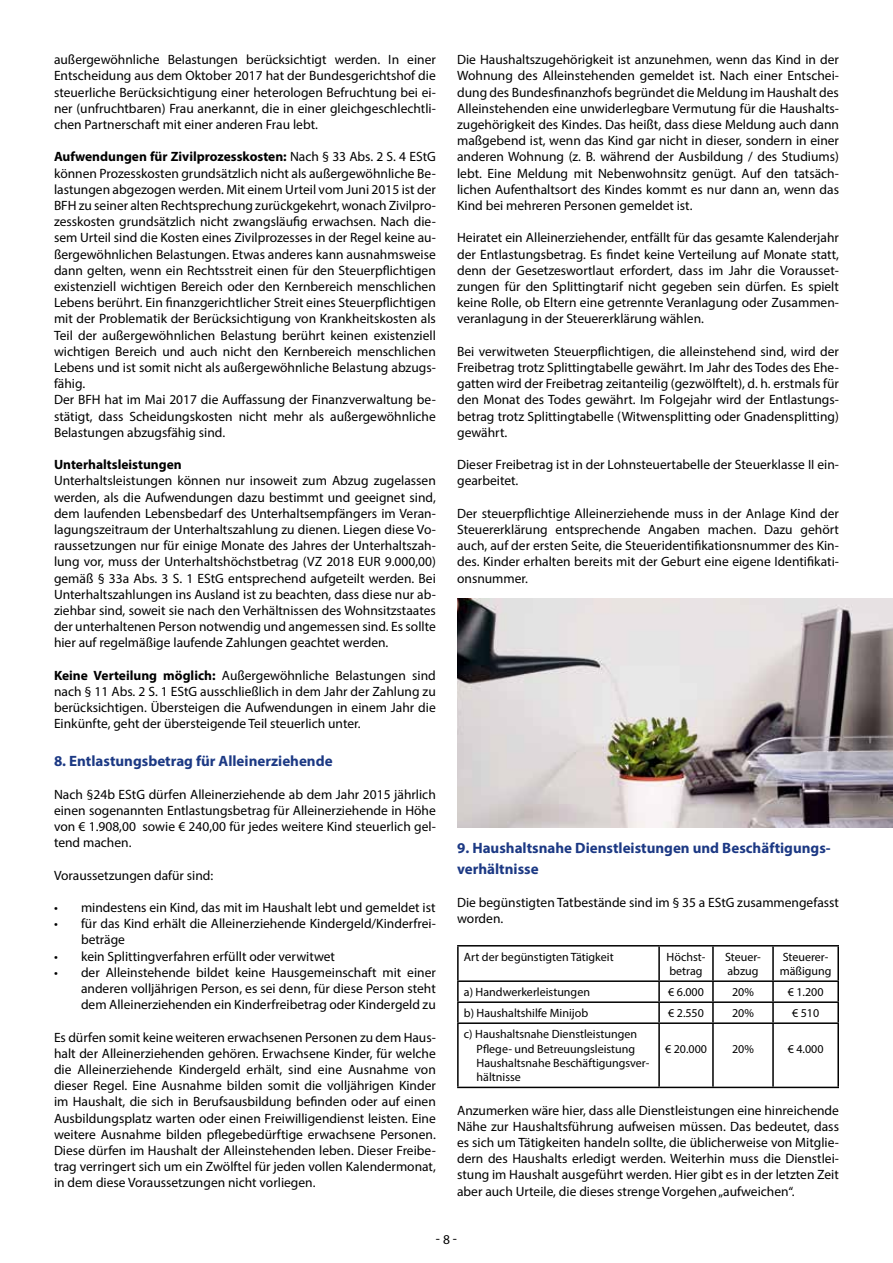
<style>
.page{position:relative;width:893px;height:1263px;background:#fff}
.page>*{position:absolute;margin:0;border:0;box-sizing:border-box;transform-origin:0 0}
.t1{font:700 15px/21.6px "Myriad Pro";color:#1c3984}
.t2{font:13.5px/16.2px "Myriad Pro";color:#000;text-align:justify}
.t3{font:700 13.5px "Myriad Pro";color:#000}
.t4{font:12px/14.4px "Myriad Pro";color:#000}
.s1{font-weight:700}
</style>
<div class="page">
<hr style="left:457px;top:945px;width:202px;height:1px;background:#000">
<hr style="left:457px;top:946px;width:2px;height:34px;background:#000">
<hr style="left:659px;top:945px;width:54px;height:1px;background:#000">
<hr style="left:658px;top:946px;width:2px;height:34px;background:#000">
<hr style="left:713px;top:945px;width:60px;height:1px;background:#000">
<hr style="left:712px;top:946px;width:2px;height:34px;background:#000">
<hr style="left:773px;top:945px;width:66px;height:1px;background:#000">
<hr style="left:772px;top:946px;width:2px;height:34px;background:#000">
<hr style="left:837px;top:946px;width:2px;height:34px;background:#000">
<hr style="left:457px;top:980px;width:202px;height:2px;background:#000">
<hr style="left:659px;top:980px;width:54px;height:2px;background:#000">
<hr style="left:713px;top:980px;width:60px;height:2px;background:#000">
<hr style="left:773px;top:980px;width:66px;height:2px;background:#000">
<hr style="left:457px;top:1001px;width:202px;height:2px;background:#000">
<svg style="left:457px;top:982px;width:2px;height:40px"></svg>
<hr style="left:659px;top:1001px;width:54px;height:2px;background:#000">
<svg style="left:658px;top:982px;width:2px;height:40px"></svg>
<hr style="left:713px;top:1001px;width:60px;height:2px;background:#000">
<svg style="left:712px;top:982px;width:2px;height:40px"></svg>
<hr style="left:773px;top:1001px;width:66px;height:2px;background:#000">
<svg style="left:772px;top:982px;width:2px;height:40px"></svg>
<svg style="left:837px;top:982px;width:2px;height:40px"></svg>
<hr style="left:457px;top:1022px;width:202px;height:2px;background:#000">
<hr style="left:457px;top:1024px;width:2px;height:63px;background:#000">
<hr style="left:659px;top:1022px;width:54px;height:2px;background:#000">
<hr style="left:658px;top:1024px;width:2px;height:63px;background:#000">
<hr style="left:713px;top:1022px;width:60px;height:2px;background:#000">
<hr style="left:712px;top:1024px;width:2px;height:63px;background:#000">
<hr style="left:773px;top:1022px;width:66px;height:2px;background:#000">
<hr style="left:772px;top:1024px;width:2px;height:63px;background:#000">
<hr style="left:837px;top:1024px;width:2px;height:63px;background:#000">
<hr style="left:457px;top:1087px;width:202px;height:1px;background:#000">
<hr style="left:659px;top:1087px;width:54px;height:1px;background:#000">
<hr style="left:713px;top:1087px;width:60px;height:1px;background:#000">
<hr style="left:773px;top:1087px;width:66px;height:1px;background:#000">
<img style="left:457px;top:598px;width:436px;height:229px">
<p class="t2" style="left:54px;top:51px;width:383px">außergewöhnliche Belastungen berücksichtigt werden. In einer Entscheidung aus dem Oktober 2017 hat der Bundesgerichtshof die steuerliche Berücksichtigung einer heterologen Befruchtung bei ei&shy;ner (unfruchtbaren) Frau anerkannt, die in einer gleichgeschlechtli&shy;chen Partnerschaft mit einer anderen Frau lebt.</p>
<p class="t2" style="left:54px;top:148px;width:383px;text-align:left"><span class="s1">Aufwendungen für Zivilprozesskosten:</span> Nach § 33 Abs. 2 S. 4 EStG können Prozesskosten grundsätzlich nicht als außergewöhnliche Be&shy;lastungen abgezogen werden. Mit einem Urteil vom Juni 2015 ist der BFH zu seiner alten Rechtsprechung zurückgekehrt, wonach Zivilpro&shy;zesskosten grundsätzlich nicht zwangsläufig erwachsen. Nach die&shy;sem Urteil sind die Kosten eines Zivilprozesses in der Regel keine au&shy;ßergewöhnlichen Belastungen. Etwas anderes kann ausnahmsweise dann gelten, wenn ein Rechtsstreit einen für den Steuerpflichtigen existenziell wichtigen Bereich oder den Kernbereich menschlichen Lebens berührt. Ein finanzgerichtlicher Streit eines Steuerpflichtigen mit der Problematik der Berücksichtigung von Krankheitskosten als Teil der außergewöhnlichen Belastung berührt keinen existenziell wichtigen Bereich und auch nicht den Kernbereich menschlichen Lebens und ist somit nicht als außergewöhnliche Belastung abzugs&shy;fähig.<br>Der BFH hat im Mai 2017 die Auffassung der Finanzverwaltung be&shy;stätigt, dass Scheidungskosten nicht mehr als außergewöhnliche Belastungen abzugsfähig sind.</p>
<p class="t3" style="left:54px;top:456px;width:129px">Unterhaltsleistungen</p>
<p class="t2" style="left:54px;top:472px;width:383px">Unterhaltsleistungen können nur insoweit zum Abzug zugelassen werden, als die Aufwendungen dazu bestimmt und geeignet sind, dem laufenden Lebensbedarf des Unterhaltsempfängers im Veran&shy;lagungszeitraum der Unterhaltszahlung zu dienen. Liegen diese Vo&shy;raussetzungen nur für einige Monate des Jahres der Unterhaltszah&shy;lung vor, muss der Unterhaltshöchstbetrag (VZ 2018 EUR 9.000,00) gemäß § 33a Abs. 3 S. 1 EStG entsprechend aufgeteilt werden. Bei Unterhaltszahlungen ins Ausland ist zu beachten, dass diese nur ab&shy;ziehbar sind, soweit sie nach den Verhältnissen des Wohnsitzstaates der unterhaltenen Person notwendig und angemessen sind. Es sollte hier auf regelmäßige laufende Zahlungen geachtet werden.</p>
<p class="t2" style="left:54px;top:667px;width:383px"><span class="s1">Keine Verteilung möglich:</span> Außergewöhnliche Belastungen sind nach § 11 Abs. 2 S. 1 EStG ausschließlich in dem Jahr der Zahlung zu berücksichtigen. Übersteigen die Aufwendungen in einem Jahr die Einkünfte, geht der übersteigende Teil steuerlich unter.</p>
<p class="t1" style="left:54px;top:750px;width:280px">8. Entlastungsbetrag für Alleinerziehende</p>
<p class="t2" style="left:54px;top:786px;width:383px">Nach §24b EStG dürfen Alleinerziehende ab dem Jahr 2015 jährlich einen sogenannten Entlastungsbetrag für Alleinerziehende in Höhe von € 1.908,00 sowie € 240,00 für jedes weitere Kind steuerlich gel&shy;tend machen.</p>
<p class="t2" style="left:54px;top:867px;width:161px">Voraussetzungen dafür sind:</p>
<p class="t2" style="left:54px;top:899px;width:383px">• mindestens ein Kind, das mit im Haushalt lebt und gemeldet ist</p>
<p class="t2" style="left:81px;top:915px;width:356px;text-indent:-27px">• für das Kind erhält die Alleinerziehende Kindergeld/Kinderfrei&shy;beträge</p>
<p class="t2" style="left:54px;top:948px;width:283px">• kein Splittingverfahren erfüllt oder verwitwet</p>
<p class="t2" style="left:81px;top:964px;width:356px;text-indent:-27px">• der Alleinstehende bildet keine Hausgemeinschaft mit einer anderen volljährigen Person, es sei denn, für diese Person steht dem Alleinerziehenden ein Kinderfreibetrag oder Kindergeld zu</p>
<p class="t2" style="left:54px;top:1029px;width:383px">Es dürfen somit keine weiteren erwachsenen Personen zu dem Haus&shy;halt der Alleinerziehenden gehören. Erwachsene Kinder, für welche die Alleinerziehende Kindergeld erhält, sind eine Ausnahme von dieser Regel. Eine Ausnahme bilden somit die volljährigen Kinder im Haushalt, die sich in Berufsausbildung befinden oder auf einen Ausbildungsplatz warten oder einen Freiwilligendienst leisten. Eine weitere Ausnahme bilden pflegebedürftige erwachsene Personen.<br>Diese dürfen im Haushalt der Alleinstehenden leben. Dieser Freibe&shy;trag verringert sich um ein Zwölftel für jeden vollen Kalendermonat, in dem diese Voraussetzungen nicht vorliegen.</p>
<p class="t2" style="left:457px;top:51px;width:383px">Die Haushaltszugehörigkeit ist anzunehmen, wenn das Kind in der Wohnung des Alleinstehenden gemeldet ist. Nach einer Entschei&shy;dung des Bundesfinanzhofs begründet die Meldung im Haushalt des Alleinstehenden eine unwiderlegbare Vermutung für die Haushalts&shy;zugehörigkeit des Kindes. Das heißt, dass diese Meldung auch dann maßgebend ist, wenn das Kind gar nicht in dieser, sondern in einer anderen Wohnung (z. B. während der Ausbildung / des Studiums) lebt. Eine Meldung mit Nebenwohnsitz genügt. Auf den tatsäch&shy;lichen Aufenthaltsort des Kindes kommt es nur dann an, wenn das Kind bei mehreren Personen gemeldet ist.</p>
<p class="t2" style="left:457px;top:229px;width:383px">Heiratet ein Alleinerziehender, entfällt für das gesamte Kalenderjahr der Entlastungsbetrag. Es findet keine Verteilung auf Monate statt, denn der Gesetzeswortlaut erfordert, dass im Jahr die Vorausset&shy;zungen für den Splittingtarif nicht gegeben sein dürfen. Es spielt keine Rolle, ob Eltern eine getrennte Veranlagung oder Zusammen&shy;veranlagung in der Steuererklärung wählen.</p>
<p class="t2" style="left:457px;top:343px;width:383px">Bei verwitweten Steuerpflichtigen, die alleinstehend sind, wird der Freibetrag trotz Splittingtabelle gewährt. Im Jahr des Todes des Ehe&shy;gatten wird der Freibetrag zeitanteilig (gezwölftelt), d. h. erstmals für den Monat des Todes gewährt. Im Folgejahr wird der Entlastungs&shy;betrag trotz Splittingtabelle (Witwensplitting oder Gnadensplitting) gewährt.</p>
<p class="t2" style="left:457px;top:456px;width:383px">Dieser Freibetrag ist in der Lohnsteuertabelle der Steuerklasse II ein&shy;gearbeitet.</p>
<p class="t2" style="left:457px;top:505px;width:383px">Der steuerpflichtige Alleinerziehende muss in der Anlage Kind der Steuererklärung entsprechende Angaben machen. Dazu gehört auch, auf der ersten Seite, die Steueridentifikationsnummer des Kin&shy;des. Kinder erhalten bereits mit der Geburt eine eigene Identifikati&shy;onsnummer.</p>
<p class="t1" style="left:457px;top:836px;width:375px">9. Haushaltsnahe Dienstleistungen und Beschäftigungs&shy;verhältnisse</p>
<p class="t2" style="left:457px;top:894px;width:383px">Die begünstigten Tatbestände sind im § 35 a EStG zusammengefasst worden.</p>
<p class="t4" style="left:464px;top:949px;width:151px">Art der begünstigten Tätigkeit</p>
<p class="t4" style="left:667px;top:949px;width:40px">Höchst&shy;betrag</p>
<p class="t4" style="left:725px;top:949px;width:37px">Steuer&shy;abzug</p>
<p class="t4" style="left:780px;top:949px;width:53px">Steuerer&shy;mäßigung</p>
<p class="t4" style="left:464px;top:985px;width:128px">a) Handwerkerleistungen</p>
<p class="t4" style="left:668px;top:985px;width:37px">€ 6.000</p>
<p class="t4" style="left:732px;top:985px;width:23px">20%</p>
<p class="t4" style="left:788px;top:985px;width:37px">€ 1.200</p>
<p class="t4" style="left:464px;top:1006px;width:126px">b) Haushaltshilfe Minijob</p>
<p class="t4" style="left:668px;top:1006px;width:37px">€ 2.550</p>
<p class="t4" style="left:732px;top:1006px;width:23px">20%</p>
<p class="t4" style="left:792px;top:1006px;width:29px">€ 510</p>
<p class="t4" style="left:477px;top:1027px;width:174px;text-indent:-13px">c) Haushaltsnahe Dienstleistungen<br>Pflege- und Betreuungsleistung<br>Haushaltsnahe Beschäftigungsver&shy;hältnisse</p>
<p class="t4" style="left:665px;top:1041px;width:43px">€ 20.000</p>
<p class="t4" style="left:732px;top:1041px;width:23px">20%</p>
<p class="t4" style="left:788px;top:1041px;width:37px">€ 4.000</p>
<p class="t2" style="left:457px;top:1102px;width:383px">Anzumerken wäre hier, dass alle Dienstleistungen eine hinreichende Nähe zur Haushaltsführung aufweisen müssen. Das bedeutet, dass es sich um Tätigkeiten handeln sollte, die üblicherweise von Mitglie&shy;dern des Haushalts erledigt werden. Weiterhin muss die Dienstlei&shy;stung im Haushalt ausgeführt werden. Hier gibt es in der letzten Zeit aber auch Urteile, die dieses strenge Vorgehen „aufweichen“.</p>
<p class="t2" style="left:436px;top:1231px;width:23px">- 8 -</p>
</div>
